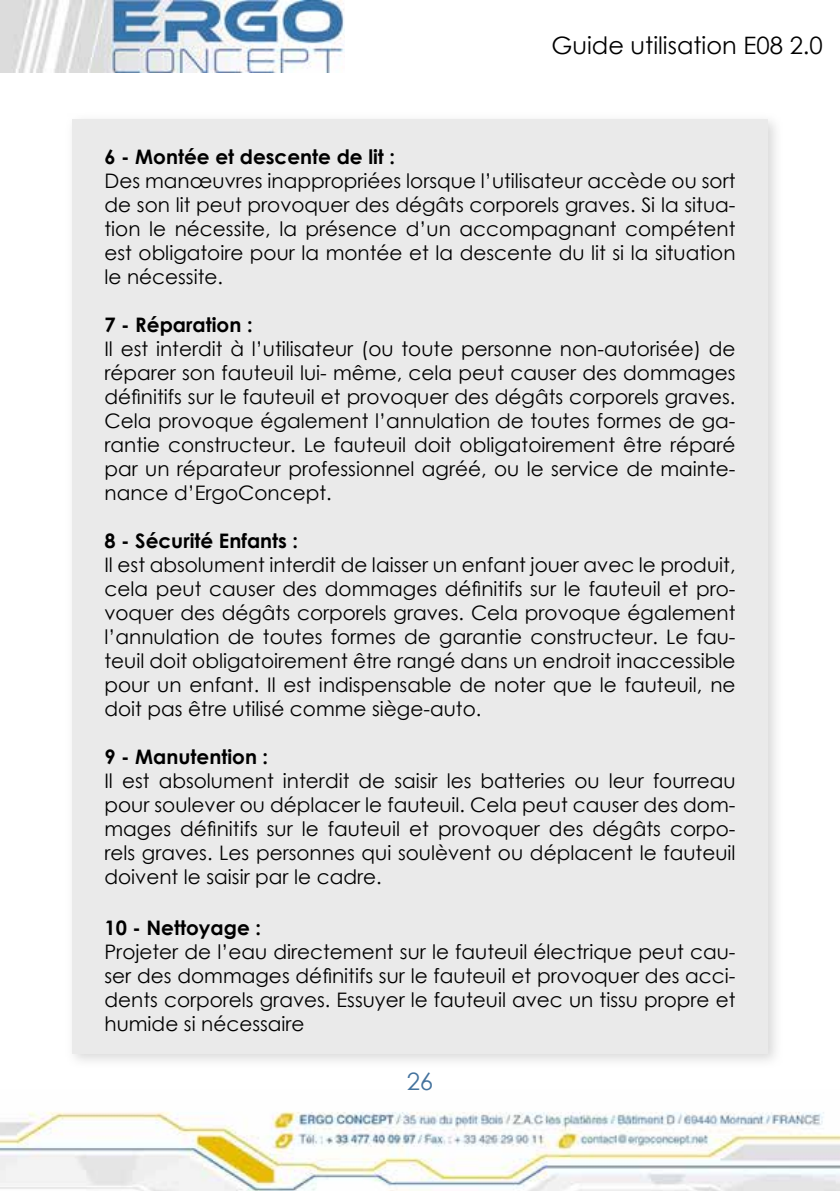
<style>
.page{position:relative;width:840px;height:1191px;background:#fff}
.page>*{position:absolute;margin:0;border:0;box-sizing:border-box;transform-origin:0 0}
.t1{font:24px "Century Gothic";color:#000}
.t2{font:24px "Century Gothic";color:#43729d}
.t3{font:20px/24px "Century Gothic";color:#000;text-align:justify}
.t4{font:700 20px "Century Gothic";color:#000}
</style>
<div class="page">
<img style="left:0;top:0;width:344px;height:72px">
<img style="left:0;top:1111px;width:840px;height:80px">
<div style="left:65px;top:112px;width:717px;height:956px;background:#f3f3f3"></div>
<div style="left:72px;top:119px;width:695px;height:934px;background:#eaeaea"></div>
<p class="t1" style="left:551px;top:29px;width:273px">Guide utilisation E08 2.0</p>
<p class="t4" style="left:104px;top:141px;width:292px">6 - Montée et descente de lit :</p>
<p class="t3" style="left:104px;top:168px;width:632px">Des manœuvres inappropriées lorsque l’utilisateur accède ou sort de son lit peut provoquer des dégâts corporels graves. Si la situa&shy;tion le nécessite, la présence d’un accompagnant compétent est obligatoire pour la montée et la descente du lit si la situation le nécessite.</p>
<p class="t4" style="left:104px;top:309px;width:149px">7 - Réparation :</p>
<p class="t3" style="left:104px;top:336px;width:632px">Il est interdit à l’utilisateur (ou toute personne non-autorisée) de réparer son fauteuil lui- même, cela peut causer des dommages définitifs sur le fauteuil et provoquer des dégâts corporels graves.<br>Cela provoque également l’annulation de toutes formes de ga&shy;rantie constructeur. Le fauteuil doit obligatoirement être réparé par un réparateur professionnel agréé, ou le service de mainte&shy;nance d’ErgoConcept.</p>
<p class="t4" style="left:104px;top:525px;width:195px">8 - Sécurité Enfants :</p>
<p class="t3" style="left:104px;top:552px;width:632px">Il est absolument interdit de laisser un enfant jouer avec le produit, cela peut causer des dommages définitifs sur le fauteuil et pro&shy;voquer des dégâts corporels graves. Cela provoque également l’annulation de toutes formes de garantie constructeur. Le fau&shy;teuil doit obligatoirement être rangé dans un endroit inaccessible pour un enfant. Il est indispensable de noter que le fauteuil, ne doit pas être utilisé comme siège-auto.</p>
<p class="t4" style="left:104px;top:741px;width:165px">9 - Manutention :</p>
<p class="t3" style="left:104px;top:768px;width:632px">Il est absolument interdit de saisir les batteries ou leur fourreau pour soulever ou déplacer le fauteuil. Cela peut causer des dom&shy;mages définitifs sur le fauteuil et provoquer des dégâts corpo&shy;rels graves. Les personnes qui soulèvent ou déplacent le fauteuil doivent le saisir par le cadre.</p>
<p class="t4" style="left:104px;top:912px;width:158px">10 - Nettoyage :</p>
<p class="t3" style="left:104px;top:939px;width:632px">Projeter de l’eau directement sur le fauteuil électrique peut cau&shy;ser des dommages définitifs sur le fauteuil et provoquer des acci&shy;dents corporels graves. Essuyer le fauteuil avec un tissu propre et humide si nécessaire</p>
<p class="t2" style="left:406px;top:1064px;width:28px">26</p>
</div>
